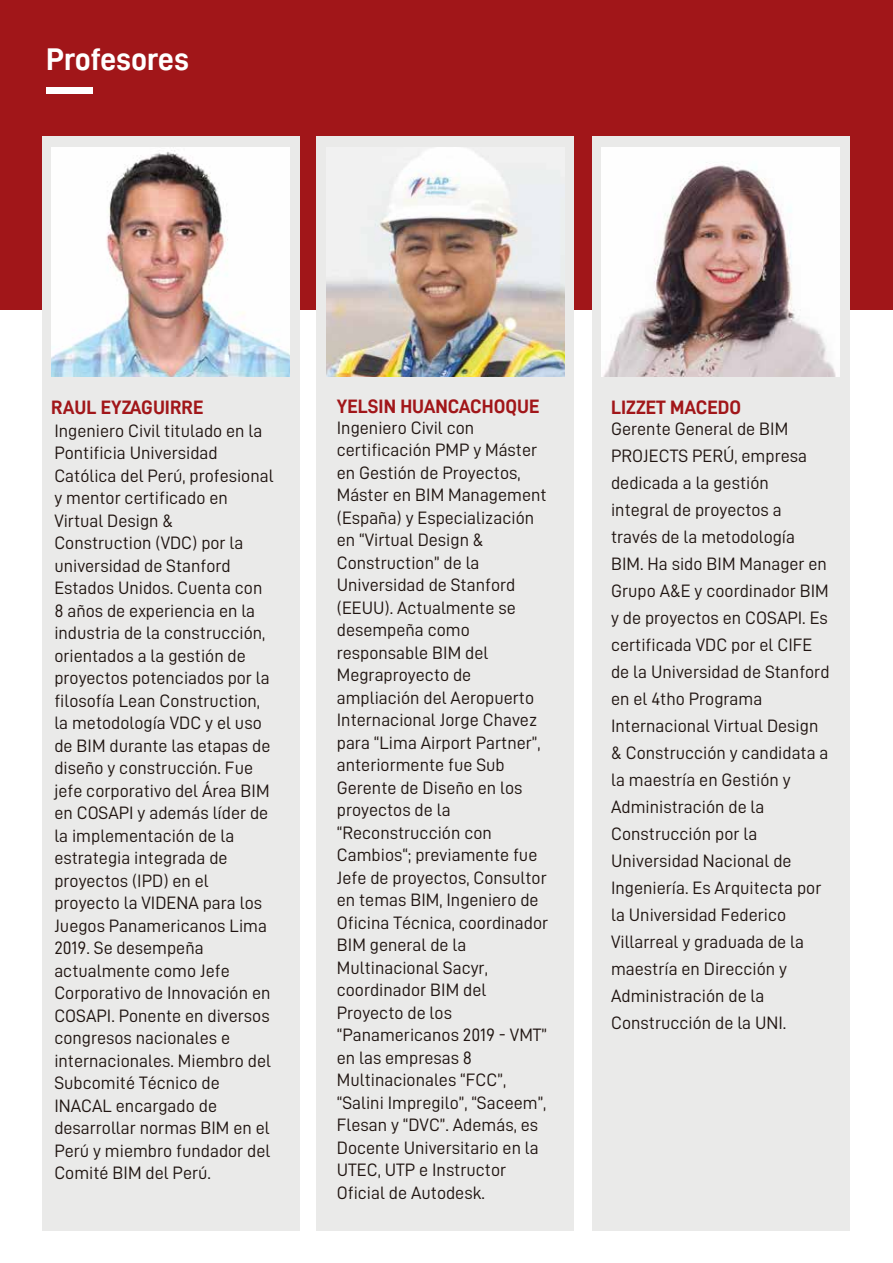
<style>
.page{position:relative;width:893px;height:1263px;background:#fff}
.page>*{position:absolute;margin:0;border:0;box-sizing:border-box;transform-origin:0 0}
.t1{font:31.5px "D DIN Bold";color:#fff}
.t2{font:19.5px "D DIN Bold";color:#a11619}
.t3{font:18px/22.5px "D DIN";color:#1f1410}
</style>
<div class="page">
<div style="left:0;top:0;width:893px;height:310px;background:#a11619"></div>
<div style="left:43px;top:136px;width:257px;height:1095px;background:#eaeae9"></div>
<div style="left:317px;top:136px;width:257px;height:1095px;background:#eaeae9"></div>
<div style="left:592px;top:136px;width:257px;height:1095px;background:#eaeae9"></div>
<div style="left:46px;top:87px;width:47px;height:7px;background:#fff"></div>
<img style="left:51px;top:147px;width:238px;height:230px">
<img style="left:326px;top:147px;width:238px;height:230px">
<img style="left:602px;top:147px;width:238px;height:230px">
<h1 class="t1" style="left:46px;top:42px;width:144px">Profesores</h1>
<p class="t2" style="left:51px;top:397px;width:154px">RAUL EYZAGUIRRE</p>
<p class="t2" style="left:337px;top:395px;width:204px">YELSIN HUANCACHOQUE</p>
<p class="t3" style="left:337px;top:416px;width:213px">Ingeniero Civil con certificación PMP y Máster en Gestión de Proyectos,<br>Máster en BIM Management (España) y Especialización en “Virtual Design &amp;<br>Construction” de la<br>Universidad de Stanford (EEUU). Actualmente se desempeña como responsable BIM del<br>Megraproyecto de ampliación del Aeropuerto<br>Internacional Jorge Chavez para “Lima Airport Partner”, anteriormente fue Sub<br>Gerente de Diseño en los proyectos de la “Reconstrucción con<br>Cambios“; previamente fue<br>Jefe de proyectos, Consultor en temas BIM, Ingeniero de<br>Oficina Técnica, coordinador<br>BIM general de la<br>Multinacional Sacyr, coordinador BIM del<br>Proyecto de los “Panamericanos 2019 - VMT” en las empresas 8<br>Multinacionales “FCC”, “Salini Impregilo”, “Saceem”,<br>Flesan y “DVC”. Además, es<br>Docente Universitario en la<br>UTEC, UTP e Instructor<br>Oficial de Autodesk.</p>
<p class="t2" style="left:611px;top:397px;width:132px">LIZZET MACEDO</p>
<p class="t3" style="left:54px;top:419px;width:221px">Ingeniero Civil titulado en la<br>Pontificia Universidad<br>Católica del Perú, profesional y mentor certificado en<br>Virtual Design &amp;<br>Construction (VDC) por la universidad de Stanford<br>Estados Unidos. Cuenta con<br>8 años de experiencia en la industria de la construcción, orientados a la gestión de proyectos potenciados por la filosofía Lean Construction, la metodología VDC y el uso de BIM durante las etapas de diseño y construcción. Fue jefe corporativo del Área BIM en COSAPI y además líder de la implementación de la estrategia integrada de proyectos (IPD) en el proyecto la VIDENA para los<br>Juegos Panamericanos Lima<br>2019. Se desempeña actualmente como Jefe<br>Corporativo de Innovación en<br>COSAPI. Ponente en diversos congresos nacionales e internacionales. Miembro del<br>Subcomité Técnico de<br>INACAL encargado de desarrollar normas BIM en el<br>Perú y miembro fundador del<br>Comité BIM del Perú.</p>
<p class="t3" style="left:611px;top:415px;width:220px;line-height:27px">Gerente General de BIM<br>PROJECTS PERÚ, empresa dedicada a la gestión integral de proyectos a través de la metodología<br>BIM. Ha sido BIM Manager en<br>Grupo A&amp;E y coordinador BIM y de proyectos en COSAPI. Es certificada VDC por el CIFE de la Universidad de Stanford en el 4tho Programa<br>Internacional Virtual Design &amp; Construcción y candidata a la maestría en Gestión y<br>Administración de la<br>Construcción por la<br>Universidad Nacional de<br>Ingeniería. Es Arquitecta por la Universidad Federico<br>Villarreal y graduada de la maestría en Dirección y<br>Administración de la<br>Construcción de la UNI.</p>
</div>
